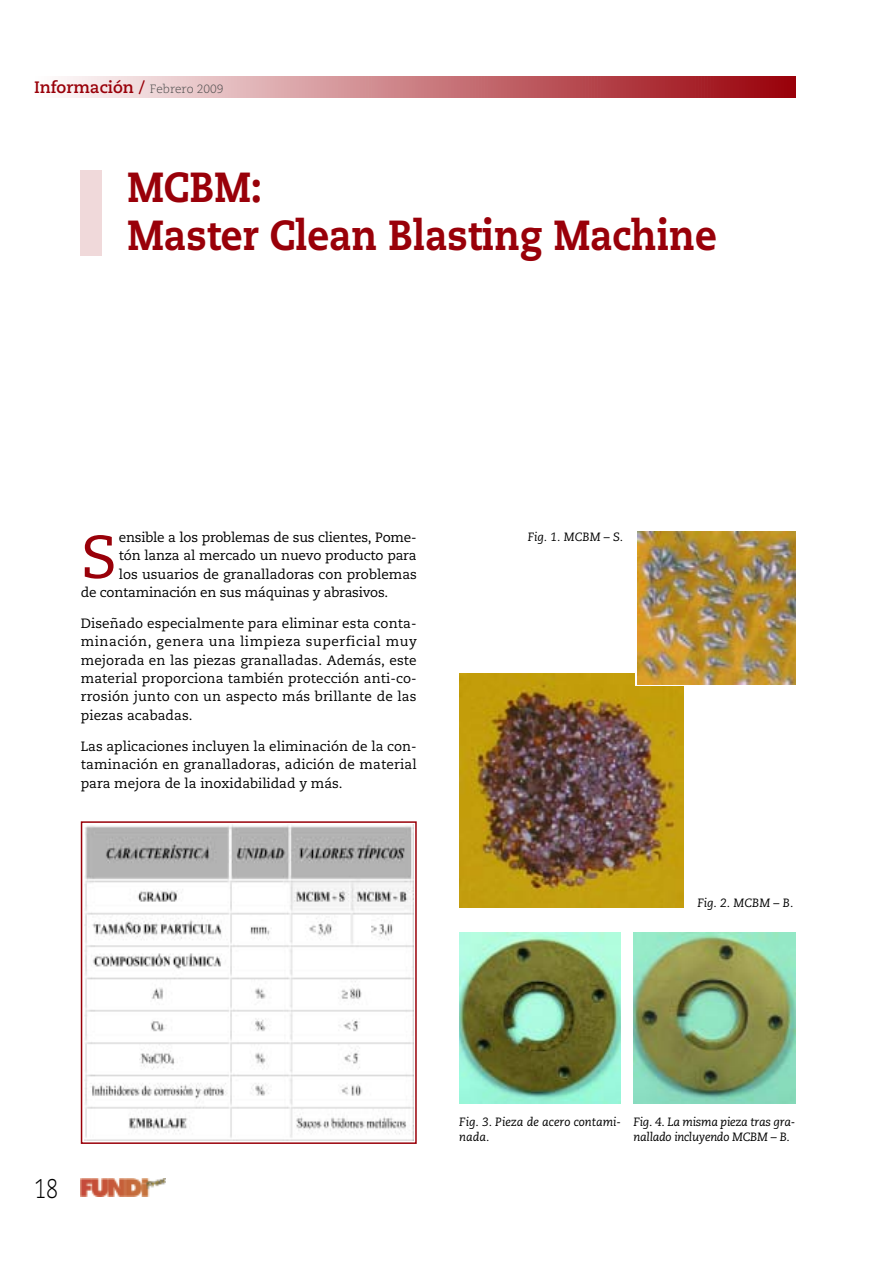
<style>
.page{position:relative;width:893px;height:1263px;background:#fff}
.page>*{position:absolute;margin:0;border:0;box-sizing:border-box;transform-origin:0 0}
.t1{font:60.3px "Caecilia";color:#990009}
.t2{font:800 42px/48px "Caecilia";color:#990009;scale:.9 1}
.t3{font:300 27px "Caecilia";color:#000;scale:.8 1}
.t4{font:700 16.5px "Caecilia";color:#990009}
.t5{font:13.5px/18.3px "Caecilia";color:#000;text-align:justify}
.t6{font:italic 12px/15px "Caecilia";letter-spacing:-.02em;color:#000}
.t7{font:italic 12px/15px "Caecilia";color:#000}
.s1{font-weight:300;font-size:12px;color:#4d4d4d}
</style>
<div class="page">
<img style="left:459px;top:674px;width:224px;height:234px">
<svg style="left:64px;top:77px;width:732px;height:21px;background:#c97a7f"></svg>
<img style="left:81px;top:1178px;width:85px;height:18px">
<div style="left:81px;top:170px;width:21px;height:85px;background:#f0d9da"></div>
<img style="left:637px;top:531px;width:158px;height:154px">
<img style="left:459px;top:933px;width:162px;height:170px">
<img style="left:634px;top:933px;width:161px;height:170px">
<img style="left:84px;top:824px;width:329px;height:317px">
<div style="left:81px;top:821px;width:336px;height:323px;border:2px solid #990009"></div>
<p class="t4" style="left:34px;top:81px;width:191px">Información / <span class="s1">Febrero 2009</span></p>
<p class="t2" style="left:128px;top:167px;width:656px">MCBM:<br>Master Clean Blasting Machine</p>
<p class="t1" style="left:81px;top:532px;width:37px">S</p>
<p class="t5" style="left:119px;top:529px;width:299px">ensible a los problemas de sus clientes, Pome-</p>
<p class="t5" style="left:119px;top:548px;width:299px">tón lanza al mercado un nuevo producto para</p>
<p class="t5" style="left:119px;top:566px;width:300px">los usuarios de granalladoras con problemas</p>
<p class="t5" style="left:81px;top:584px;width:309px">de contaminación en sus máquinas y abrasivos.</p>
<p class="t5" style="left:81px;top:615px;width:337px">Diseñado especialmente para eliminar esta conta&shy;minación, genera una limpieza superficial muy mejorada en las piezas granalladas. Además, este material proporciona también protección anti-co&shy;rrosión junto con un aspecto más brillante de las piezas acabadas.</p>
<p class="t5" style="left:81px;top:738px;width:337px">Las aplicaciones incluyen la eliminación de la con&shy;taminación en granalladoras, adición de material para mejora de la inoxidabilidad y más.</p>
<p class="t6" style="left:528px;top:530px;width:97px">Fig. 1. MCBM – S.</p>
<p class="t6" style="left:697px;top:896px;width:98px">Fig. 2. MCBM – B.</p>
<p class="t3" style="left:34px;top:1177px;width:32px">18</p>
<p class="t7" style="left:459px;top:1115px;width:163px">Fig. 3. Pieza de acero contami&shy;nada.</p>
<p class="t6" style="left:634px;top:1115px;width:163px">Fig. 4. La misma pieza tras gra&shy;nallado incluyendo MCBM – B.</p>
</div>
